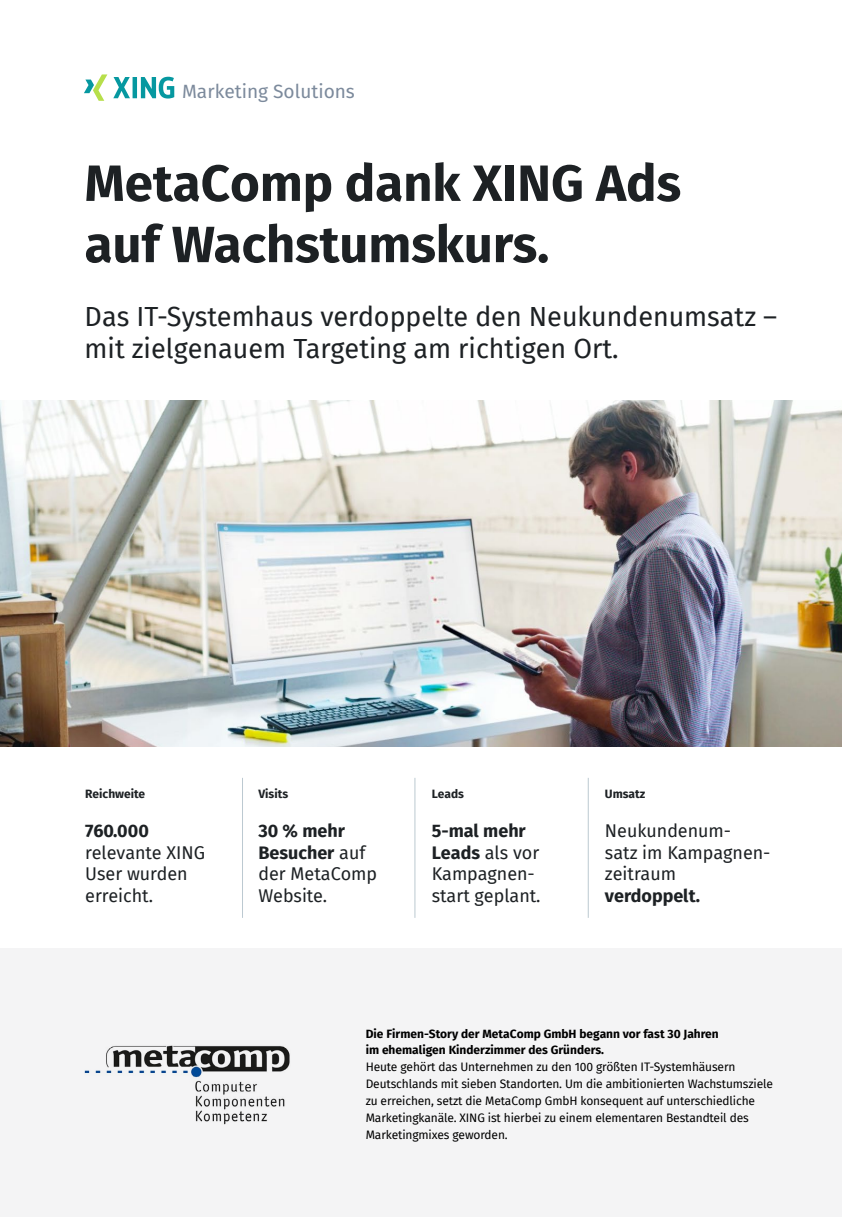
<style>
.page{position:relative;width:842px;height:1217px;background:#fff}
.page>*{position:absolute;margin:0;border:0;box-sizing:border-box;transform-origin:0 0}
.t1{font:51px/61.2px "XING Sans Bold";color:#1d2124}
.t2{font:27px/32.4px "XING Sans Regular";color:#1d2124}
.t3{font:19.2px "XING Sans Regular";color:#7c8a9c}
.t4{font:18px/21.6px "XING Sans Regular";color:#1d2124}
.t5{font:18px/21.6px "XING Sans Bold";color:#1d2124}
.t6{font:12px/16.8px "XING Sans Regular";letter-spacing:-.01em;color:#000}
.t7{font:12px/16.8px "XING Sans Bold";color:#000}
.t8{font:12px "XING Sans Bold";color:#1d2124}
.s1{font-family:"XING Sans Regular"}
.s2{font-family:"XING Sans Bold"}
</style>
<div class="page">
<div style="left:0;top:948px;width:842px;height:268px;background:#f4f4f5"></div>
<img style="left:85px;top:1045px;width:205px;height:80px">
<img style="left:0;top:400px;width:842px;height:346px">
<hr style="left:242px;top:777px;width:1px;height:140px;background:#bcc9d1">
<hr style="left:415px;top:777px;width:1px;height:140px;background:#bcc9d1">
<hr style="left:588px;top:777px;width:1px;height:140px;background:#bcc9d1">
<svg style="left:84px;top:74px;width:23px;height:27px"></svg>
<svg style="left:113px;top:77px;width:61px;height:21px"></svg>
<h3 class="t3" style="left:182px;top:80px;width:174px">Marketing Solutions</h3>
<h1 class="t1" style="left:85px;top:152px;width:598px">MetaComp dank XING Ads auf Wachstumskurs.</h1>
<h2 class="t2" style="left:85px;top:300px;width:694px">Das IT-Systemhaus verdoppelte den Neukundenumsatz – mit zielgenauem Targeting am richtigen Ort.</h2>
<p class="t8" style="left:85px;top:785px;width:62px">Reichweite</p>
<h3 class="t5" style="left:85px;top:819px;width:65px">760.000</h3>
<h3 class="t4" style="left:85px;top:841px;width:121px">relevante XING<br>User wurden erreicht.</h3>
<p class="t8" style="left:258px;top:785px;width:31px">Visits</p>
<h3 class="t5" style="left:258px;top:819px;width:109px">30 % mehr<br>Besucher <span class="s1">auf</span></h3>
<h3 class="t4" style="left:258px;top:863px;width:120px">der MetaComp<br>Website.</h3>
<p class="t8" style="left:432px;top:785px;width:34px">Leads</p>
<h3 class="t5" style="left:432px;top:819px;width:96px">5-mal mehr</h3>
<h3 class="t4" style="left:432px;top:841px;width:110px"><span class="s2">Leads</span> als vor<br>Kampagnen&shy;start geplant.</h3>
<p class="t8" style="left:605px;top:785px;width:42px">Umsatz</p>
<h3 class="t4" style="left:605px;top:819px;width:167px">Neukundenum-<br>satz im Kampagnen&shy;zeitraum</h3>
<h3 class="t5" style="left:605px;top:884px;width:97px">verdoppelt.</h3>
<p class="t7" style="left:366px;top:1024px;width:355px">Die Firmen-Story der MetaComp GmbH begann vor fast 30 Jahren im ehemaligen Kinderzimmer des Gründers.</p>
<p class="t6" style="left:366px;top:1058px;width:409px">Heute gehört das Unternehmen zu den 100 größten IT-Systemhäusern Deutschlands mit sieben Standorten. Um die ambitionierten Wachstumsziele zu erreichen, setzt die MetaComp GmbH konsequent auf unterschiedliche Marketingkanäle. XING ist hierbei zu einem elementaren Bestandteil des Marketingmixes geworden.</p>
</div>
